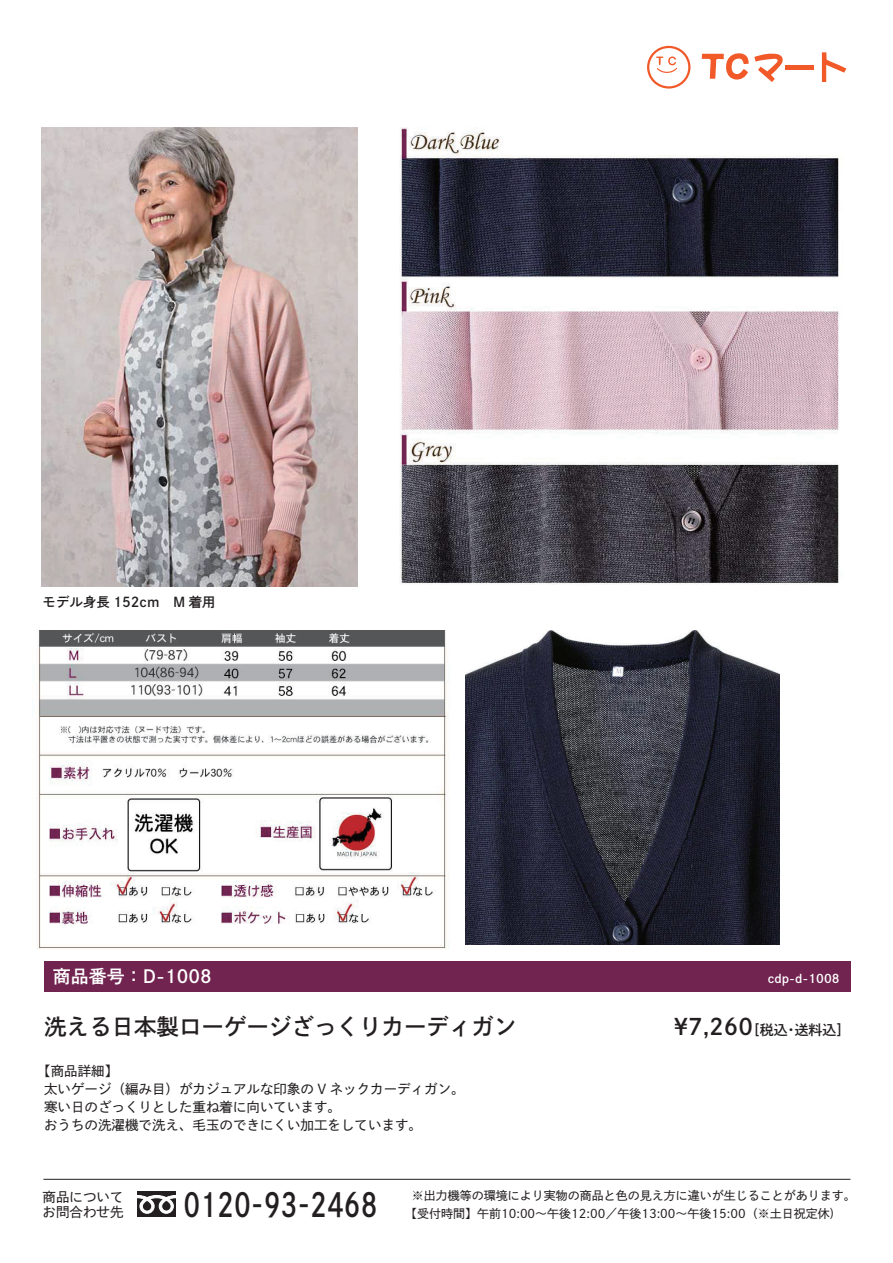
<style>
.page{position:relative;width:893px;height:1263px;background:#fff}
.page>*{position:absolute;margin:0;border:0;box-sizing:border-box;transform-origin:0 0}
.t1{font:32.55px "DNP Shuei Go Kin Std B";color:#231f20;scale:.8 1}
.t2{font:22.5px "DNP Shuei Go Kin Std B";color:#231f20}
.t3{font:18px "DNP Shuei Go Kin Std B";color:#fff}
.t4{font:13.95px "DNP Shuei Go Kin Std B";color:#231f20}
.t5{font:13.5px/18px "DNP Shuei Go Kin Std M";color:#231f20}
.t6{font:13.5px "DNP Shuei Go Kin Std B";color:#231f20}
.t7{font:12px "DNP Shuei Go Kin Std M";color:#231f20}
.t8{font:12px "DNP Shuei Go Kin Std B";color:#fff}
.s1{font-size:22.5px}
</style>
<div class="page">
<img style="left:399px;top:128px;width:440px;height:457px">
<img style="left:465px;top:630px;width:314px;height:314px">
<img style="left:37px;top:630px;width:412px;height:320px">
<img style="left:41px;top:128px;width:317px;height:458px">
<div style="left:44px;top:961px;width:806px;height:31px;background:#712450"></div>
<div style="left:137px;top:1191px;width:39px;height:26px;background:#231f20"></div>
<svg style="left:137px;top:1195px;width:39px;height:19px"></svg>
<hr style="left:43px;top:1179px;width:807px;height:1px;background:#231f20">
<svg style="left:822px;top:52px;width:24px;height:30px"></svg>
<svg style="left:702px;top:53px;width:81px;height:29px"></svg>
<div style="left:785px;top:65px;width:28px;height:5px;background:#f15929"></div>
<svg style="left:647px;top:46px;width:43px;height:43px"></svg>
<div style="left:649px;top:48px;width:39px;height:38px;background:#fff;border-radius:50%"></div>
<svg style="left:656px;top:56px;width:21px;height:17px"></svg>
<p class="t6" style="left:43px;top:592px;width:175px">モデル身長 152cm　M 着用</p>
<h3 class="t3" style="left:53px;top:964px;width:160px">商品番号：D-1008</h3>
<p class="t8" style="left:768px;top:970px;width:73px">cdp-d-1008</p>
<h2 class="t2" style="left:44px;top:1011px;width:474px">洗える日本製ローゲージざっくりカーディガン</h2>
<p class="t4" style="left:674px;top:1020px;width:178px"><span class="s1">¥7,260</span>［税込・送料込］</p>
<p class="t5" style="left:44px;top:1062px;width:422px;text-indent:-7px">【商品詳細】<br>太いゲージ（編み目）がカジュアルな印象の V ネックカーディガン。寒い日のざっくりとした重ね着に向いています。<br>おうちの洗濯機で洗え、毛玉のできにくい加工をしています。</p>
<p class="t5" style="left:43px;top:1189px;width:82px;line-height:15px">商品についてお問合わせ先</p>
<h1 class="t1" style="left:184px;top:1182px;width:244px">0120-93-2468</h1>
<p class="t7" style="left:412px;top:1188px;width:445px">※出力機等の環境により実物の商品と色の見え方に違いが生じることがあります。</p>
<p class="t7" style="left:411px;top:1205px;width:436px">【受付時間】午前10:00～午後12:00／午後13:00～午後15:00（※土日祝定休)　</p>
</div>
